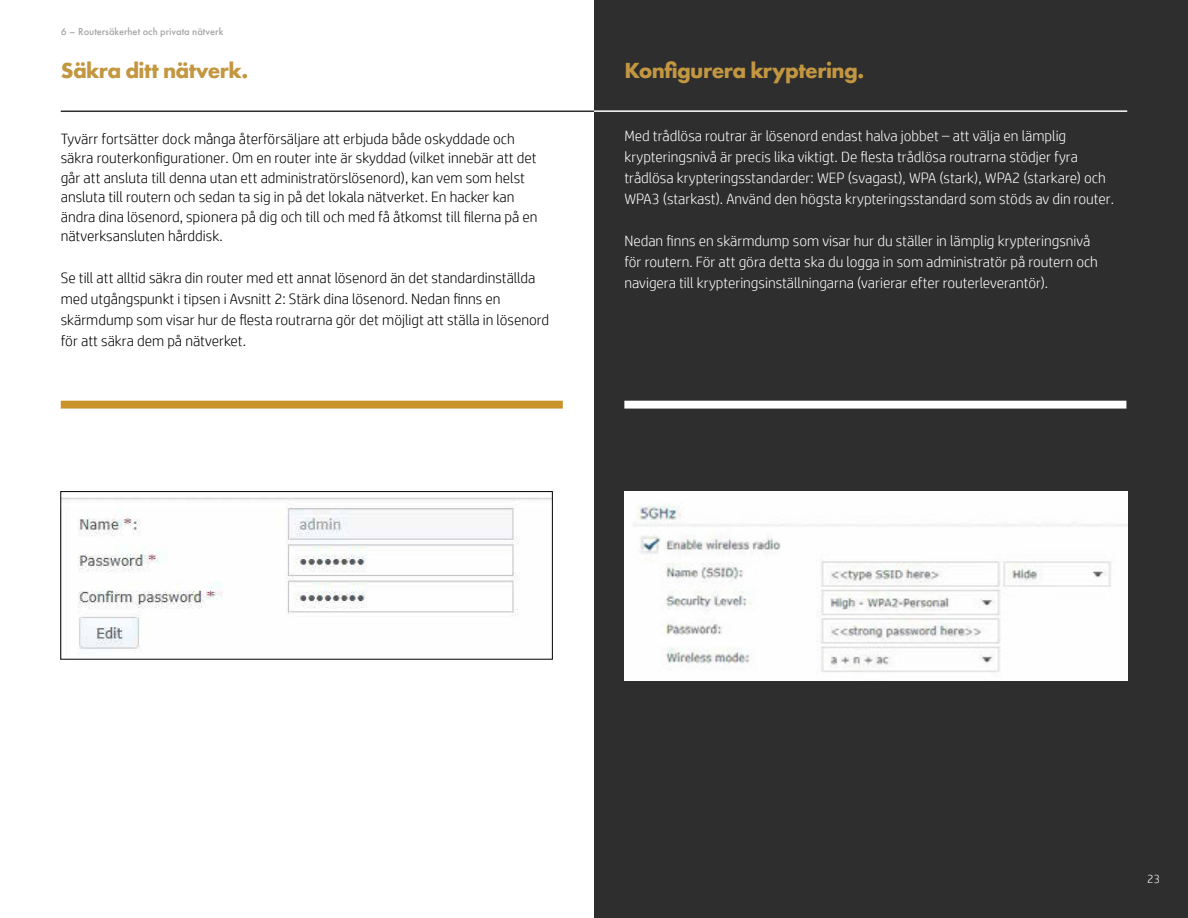
<style>
.page{position:relative;width:1188px;height:918px;background:#fff}
.page>*{position:absolute;margin:0;border:0;box-sizing:border-box;transform-origin:0 0}
.t1{font:700 22.5px "Futura PT";letter-spacing:-.025em;color:#c39741}
.t2{font:300 15px/19.5px "HP Simplified";color:#000}
.t3{font:300 15px/21px "HP Simplified";color:#fff}
.t4{font:300 12px "HP Simplified";color:#fff}
.t5{font:500 10.5px "Futura PT";color:#a6a6a6}
</style>
<div class="page">
<div style="left:594px;top:0;width:594px;height:918px;background:#2e2e2e"></div>
<hr style="left:594px;top:110px;width:533px;height:2px;background:#fff">
<hr style="left:61px;top:111px;width:533px;height:1px;background:#2e2e2e">
<img style="left:63px;top:497px;width:488px;height:157px">
<div style="left:61px;top:491px;width:492px;height:168px;border:1px solid #000"></div>
<img style="left:624px;top:491px;width:503px;height:190px">
<div style="left:61px;top:401px;width:502px;height:8px;background:#c9942b"></div>
<div style="left:624px;top:401px;width:502px;height:8px;background:#fff"></div>
<p class="t5" style="left:61px;top:25px;width:164px">6 – Routersäkerhet och privata nätverk</p>
<h1 class="t1" style="left:61px;top:56px;width:189px">Säkra ditt nätverk.</h1>
<p class="t2" style="left:61px;top:129px;width:478px">Tyvärr fortsätter dock många återförsäljare att erbjuda både oskyddade och säkra routerkonfigurationer. Om en router inte är skyddad (vilket innebär att det går att ansluta till denna utan ett administratörslösenord), kan vem som helst ansluta till routern och sedan ta sig in på det lokala nätverket. En hacker kan ändra dina lösenord, spionera på dig och till och med få åtkomst till filerna på en nätverksansluten hårddisk.</p>
<p class="t2" style="left:61px;top:267px;width:490px;line-height:21px">Se till att alltid säkra din router med ett annat lösenord än det standardinställda med utgångspunkt i tipsen i Avsnitt 2: Stärk dina lösenord. Nedan finns en skärmdump som visar hur de flesta routrarna gör det möjligt att ställa in lösenord för att säkra dem på nätverket.</p>
<h1 class="t1" style="left:624px;top:56px;width:241px">Konfigurera kryptering.</h1>
<p class="t3" style="left:624px;top:125px;width:491px">Med trådlösa routrar är lösenord endast halva jobbet – att välja en lämplig krypteringsnivå är precis lika viktigt. De flesta trådlösa routrarna stödjer fyra trådlösa krypteringsstandarder: WEP (svagast), WPA (stark), WPA2 (starkare) och WPA3 (starkast). Använd den högsta krypteringsstandard som stöds av din router.</p>
<p class="t3" style="left:624px;top:230px;width:475px">Nedan finns en skärmdump som visar hur du ställer in lämplig krypteringsnivå för routern. För att göra detta ska du logga in som administratör på routern och navigera till krypteringsinställningarna (varierar efter routerleverantör).</p>
<p class="t4" style="left:1147px;top:871px;width:15px">23</p>
</div>
